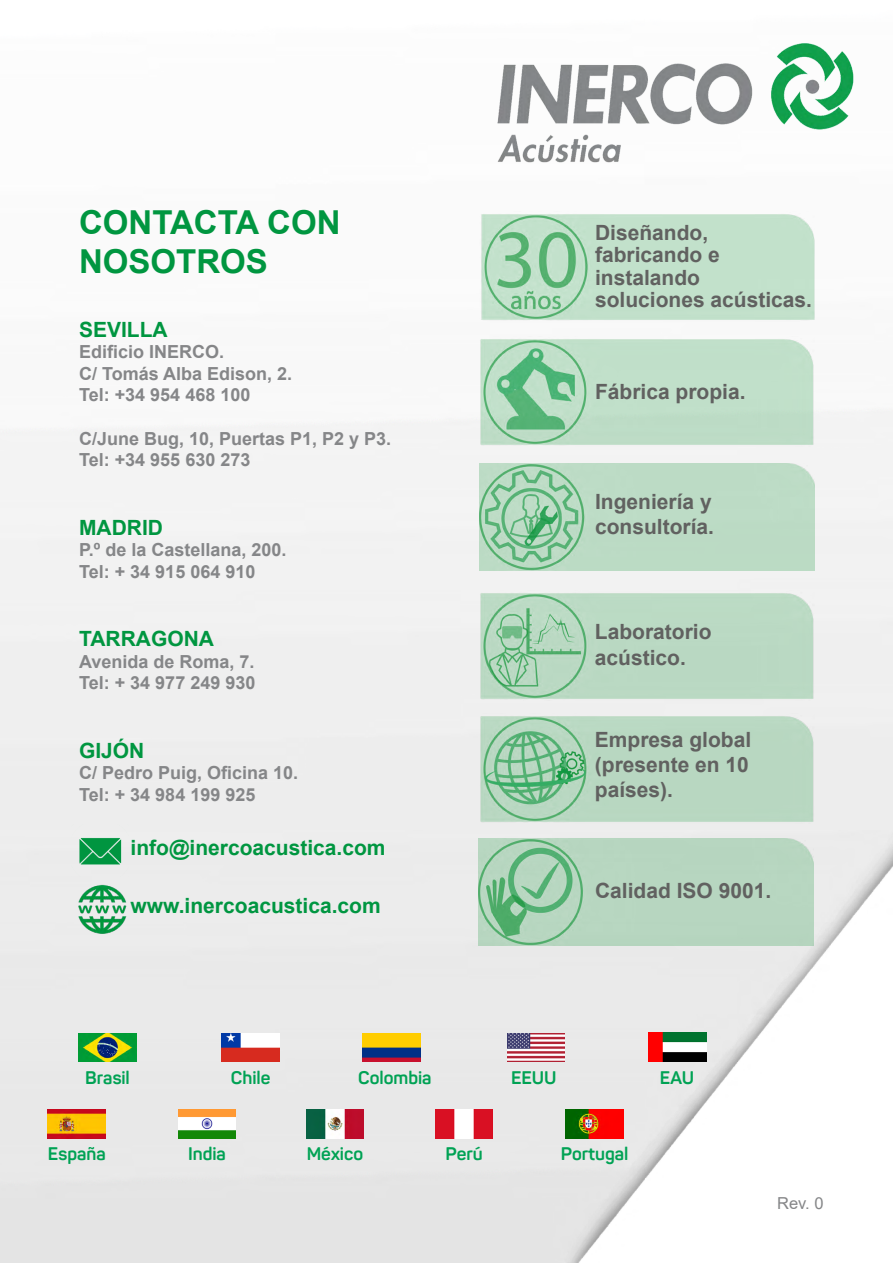
<style>
.page{position:relative;width:893px;height:1263px;background:#fff}
.page>*{position:absolute;margin:0;border:0;box-sizing:border-box;transform-origin:0 0}
.t1{font:700 33px/39.6px "Arial";color:#009640}
.t2{font:700 21px/25.2px "Arial";color:#616160}
.t3{font:700 21px "Arial";color:#009640}
.t4{font:700 21px "Arial";color:#009641}
.t5{font:700 18px/21.6px "Arial";color:#858688}
.t6{font:700 18px "Panton";color:#00a254}
.t7{font:16.5px "Arial";color:#858688}
</style>
<div class="page">
<img style="left:0;top:238px;width:893px;height:1025px">
<img style="left:71px;top:824px;width:57px;height:52px">
<img style="left:73px;top:883px;width:58px;height:52px">
<img style="left:497px;top:43px;width:357px;height:120px">
<img style="left:479px;top:214px;width:335px;height:107px">
<img style="left:479px;top:336px;width:335px;height:110px">
<img style="left:479px;top:463px;width:335px;height:107px">
<img style="left:479px;top:590px;width:335px;height:110px">
<img style="left:479px;top:714px;width:335px;height:109px">
<img style="left:478px;top:838px;width:335px;height:107px">
<img style="left:79px;top:1033px;width:57px;height:29px">
<img style="left:222px;top:1033px;width:58px;height:29px">
<img style="left:363px;top:1033px;width:57px;height:29px">
<img style="left:507px;top:1033px;width:58px;height:29px">
<img style="left:648px;top:1033px;width:58px;height:29px">
<img style="left:48px;top:1109px;width:58px;height:29px">
<img style="left:178px;top:1109px;width:58px;height:29px">
<img style="left:306px;top:1109px;width:57px;height:29px">
<img style="left:435px;top:1109px;width:58px;height:29px">
<img style="left:566px;top:1109px;width:57px;height:29px">
<h1 class="t1" style="left:79px;top:203px;width:263px">CONTACTA CON<br>NOSOTROS</h1>
<p class="t3" style="left:79px;top:314px;width:90px">SEVILLA</p>
<p class="t5" style="left:79px;top:341px;width:215px">Edificio INERCO.<br>C/ Tomás Alba Edison, 2.<br>Tel: +34 954 468 100</p>
<p class="t5" style="left:79px;top:428px;width:314px">C/June Bug, 10, Puertas P1, P2 y P3.<br>Tel: +34 955 630 273</p>
<p class="t3" style="left:79px;top:512px;width:85px">MADRID</p>
<p class="t5" style="left:79px;top:539px;width:209px">P.º de la Castellana, 200.<br>Tel: + 34 915 064 910</p>
<p class="t3" style="left:79px;top:624px;width:136px">TARRAGONA</p>
<p class="t5" style="left:79px;top:651px;width:178px">Avenida de Roma, 7.<br>Tel: + 34 977 249 930</p>
<p class="t3" style="left:79px;top:736px;width:67px">GIJÓN</p>
<p class="t5" style="left:79px;top:762px;width:221px">C/ Pedro Puig, Oficina 10.<br>Tel: + 34 984 199 925</p>
<p class="t3" style="left:131px;top:833px;width:257px">info@inercoacustica.com</p>
<p class="t4" style="left:131px;top:891px;width:252px">www.inercoacustica.com</p>
<p class="t2" style="left:595px;top:221px;width:219px;line-height:22.5px">Diseñando, fabricando e instalando soluciones acústicas.</p>
<p class="t2" style="left:595px;top:379px;width:152px">Fábrica propia.</p>
<p class="t2" style="left:595px;top:489px;width:121px">Ingeniería y consultoría.</p>
<p class="t2" style="left:595px;top:620px;width:118px">Laboratorio acústico.</p>
<p class="t2" style="left:595px;top:727px;width:158px;text-align:justify">Empresa global (presente en 10 países).</p>
<p class="t2" style="left:595px;top:879px;width:178px">Calidad ISO 9001.</p>
<p class="t6" style="left:85px;top:1066px;width:46px">Brasil</p>
<p class="t6" style="left:231px;top:1066px;width:41px">Chile</p>
<p class="t6" style="left:358px;top:1066px;width:75px">Colombia</p>
<p class="t6" style="left:511px;top:1066px;width:47px">EEUU</p>
<p class="t6" style="left:660px;top:1066px;width:36px">EAU</p>
<p class="t6" style="left:48px;top:1142px;width:59px">España</p>
<p class="t6" style="left:188px;top:1142px;width:39px">India</p>
<p class="t6" style="left:307px;top:1142px;width:58px">México</p>
<p class="t6" style="left:445px;top:1142px;width:39px">Perú</p>
<p class="t6" style="left:561px;top:1143px;width:69px">Portugal</p>
<p class="t7" style="left:777px;top:1192px;width:48px">Rev. 0</p>
</div>
